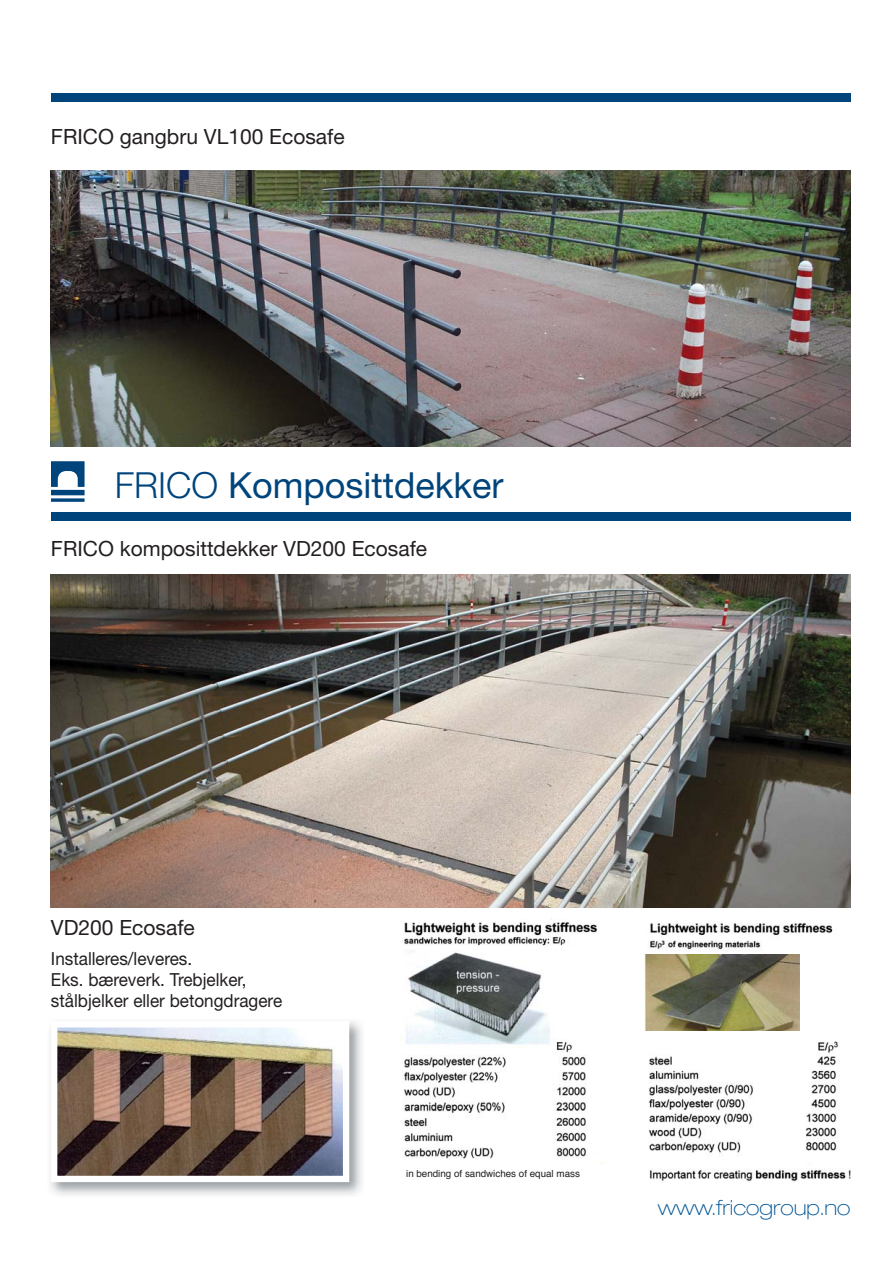
<style>
.page{position:relative;width:893px;height:1263px;background:#fff}
.page>*{position:absolute;margin:0;border:0;box-sizing:border-box;transform-origin:0 0}
.t1{font:36px "Helvetica Neue";color:#00447c}
.t2{font:21px "Helvetica Neue";color:#231f20}
.t3{font:100 expanded 21px "Helvetica Neue";color:#005596}
.t4{font:18px/21px "Helvetica Neue";color:#231f20;scale:.95 1}
.t5{font:9.75px "Helvetica";color:#231f20}
.s1{font-weight:300}
</style>
<div class="page">
<img style="left:51px;top:170px;width:799px;height:277px">
<img style="left:51px;top:574px;width:799px;height:334px">
<img style="left:50px;top:1021px;width:312px;height:174px">
<img style="left:58px;top:1028px;width:284px;height:147px">
<div style="left:51px;top:1021px;width:298px;height:161px;border:6px solid #fff"></div>
<img style="left:644px;top:954px;width:155px;height:77px">
<img style="left:649px;top:923px;width:184px;height:28px">
<img style="left:404px;top:922px;width:193px;height:24px">
<img style="left:648px;top:1041px;width:202px;height:141px">
<img style="left:400px;top:1039px;width:187px;height:120px">
<div style="left:51px;top:94px;width:799px;height:8px;background:#00447c"></div>
<div style="left:51px;top:512px;width:799px;height:8px;background:#00447c"></div>
<svg style="left:51px;top:461px;width:34px;height:26px"></svg>
<svg style="left:51px;top:498px;width:34px;height:4px"></svg>
<div style="left:51px;top:490px;width:34px;height:5px;background:#00447c"></div>
<img style="left:401px;top:952px;width:153px;height:95px">
<p class="t2" style="left:51px;top:129px;width:295px">FRICO gangbru VL100 Ecosafe</p>
<h1 class="t1" style="left:115px;top:472px;width:390px"><span class="s1">FRICO</span> Komposittdekker</h1>
<p class="t2" style="left:51px;top:541px;width:378px">FRICO komposittdekker VD200 Ecosafe</p>
<p class="t2" style="left:51px;top:920px;width:145px">VD200 Ecosafe</p>
<p class="t4" style="left:51px;top:949px;width:245px">Installeres/leveres.<br>Eks. bæreverk. Trebjelker, stålbjelker eller betongdragere</p>
<p class="t5" style="left:406px;top:1169px;width:175px">in bending of sandwiches of equal mass</p>
<p class="t3" style="left:658px;top:1200px;width:194px">www.fricogroup.no</p>
</div>
